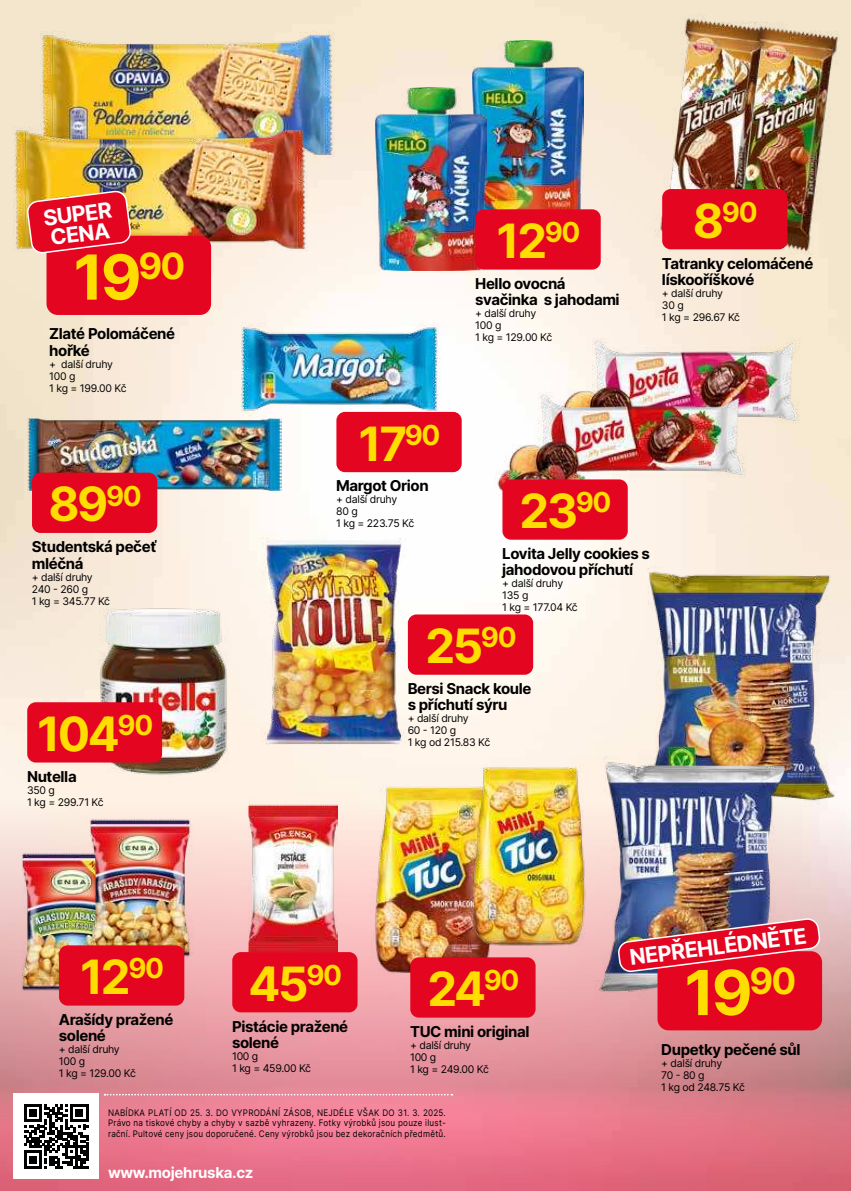
<style>
.page{position:relative;width:851px;height:1191px;background:#fff}
.page>*{position:absolute;margin:0;border:0;box-sizing:border-box;transform-origin:0 0}
.t1{font:700 62.1px "Inter";color:#fd0}
.t2{font:700 47.25px "Inter";letter-spacing:-.05em;color:#fd0}
.t3{font:700 27.6px "Inter";color:#fd0}
.t4{font:700 21.6px/20px "Inter";color:#fff}
.t5{font:700 15px/16.5px "Inter";letter-spacing:-.025em;color:#000}
.t6{font:700 15px "Inter";letter-spacing:-.02em;color:#fff}
.t7{font:10.5px/12px "Inter";letter-spacing:-.025em;color:#000}
.t8{font:9px/10.8px "Inter";letter-spacing:.03em;color:#000;text-align:justify;scale:.9 1}
.s1{font-size:47.25px}
</style>
<div class="page">
<img style="left:0;top:0;width:850px;height:759px">
<img style="left:0;top:759px;width:850px;height:432px">
<div style="left:14px;top:1093px;width:85px;height:86px;background:#fff"></div>
<svg style="left:24px;top:1104px;width:64px;height:64px"></svg>
<svg style="left:104px;top:1093px;width:348px;height:2px"></svg>
<img style="left:654px;top:14px;width:116px;height:232px">
<img style="left:727px;top:23px;width:115px;height:232px">
<div style="left:662px;top:189px;width:125px;height:60px;background:#e40521;border-radius:9px"></div>
<img style="left:40px;top:32px;width:298px;height:125px">
<img style="left:14px;top:126px;width:296px;height:126px">
<div style="left:46px;top:236px;width:165px;height:79px;background:#e40521;border-radius:11px"></div>
<svg style="left:27px;top:191px;width:104px;height:62px"></svg>
<img style="left:233px;top:323px;width:213px;height:95px">
<div style="left:336px;top:412px;width:125px;height:60px;background:#e40521;border-radius:9px"></div>
<img style="left:27px;top:418px;width:254px;height:72px">
<div style="left:32px;top:472px;width:125px;height:61px;background:#e40521;border-radius:9px"></div>
<img style="left:540px;top:294px;width:291px;height:192px">
<img style="left:486px;top:348px;width:291px;height:192px">
<div style="left:502px;top:479px;width:125px;height:61px;background:#e40521;border-radius:9px"></div>
<img style="left:370px;top:775px;width:94px;height:210px">
<img style="left:464px;top:756px;width:113px;height:210px">
<div style="left:410px;top:957px;width:125px;height:60px;background:#e40521;border-radius:9px"></div>
<div style="left:408px;top:614px;width:125px;height:61px;background:#e40521;border-radius:9px"></div>
<img style="left:14px;top:844px;width:67px;height:155px">
<img style="left:81px;top:810px;width:117px;height:155px">
<img style="left:248px;top:796px;width:90px;height:156px">
<div style="left:232px;top:952px;width:125px;height:60px;background:#e40521;border-radius:9px"></div>
<img style="left:621px;top:539px;width:229px;height:298px">
<img style="left:577px;top:729px;width:233px;height:298px">
<div style="left:657px;top:951px;width:165px;height:79px;background:#e40521;border-radius:11px"></div>
<img style="left:618px;top:918px;width:201px;height:54px">
<div style="left:59px;top:945px;width:125px;height:60px;background:#e40521;border-radius:9px"></div>
<img style="left:81px;top:600px;width:163px;height:183px">
<div style="left:27px;top:702px;width:135px;height:60px;background:#e40521;border-radius:9px"></div>
<img style="left:472px;top:40px;width:111px;height:169px">
<img style="left:376px;top:87px;width:110px;height:183px">
<div style="left:475px;top:209px;width:125px;height:61px;background:#e40521;border-radius:9px"></div>
<img style="left:252px;top:537px;width:163px;height:219px">
<h3 class="t4" style="left:42px;top:210px;width:71px;rotate:-7deg">SUPER<br>CENA</h3>
<h1 class="t1" style="left:73px;top:232px;width:114px">19<sup>90</sup></h1>
<h3 class="t5" style="left:49px;top:325px;width:127px">Zlaté Polomáčené hořké</h3>
<p class="t7" style="left:49px;top:359px;width:79px">+ další druhy<br>100 g<br>1 kg = 199.00 Kč</p>
<h3 class="t3" style="left:106px;top:475px;width:37px">90</h3>
<h3 class="t5" style="left:32px;top:538px;width:126px">Studentská pečeť mléčná</h3>
<p class="t7" style="left:32px;top:571px;width:80px">+ další druhy<br>240 - 260 g<br>1 kg = 345.77 Kč</p>
<h2 class="t2" style="left:48px;top:484px;width:62px">89</h2>
<h2 class="t2" style="left:37px;top:699px;width:118px">104<sup>90</sup></h2>
<h3 class="t5" style="left:27px;top:769px;width:51px">Nutella</h3>
<p class="t7" style="left:27px;top:784px;width:78px">350 g<br>1 kg = 299.71 Kč</p>
<h2 class="t2" style="left:80px;top:942px;width:85px">12<sup>90</sup></h2>
<h3 class="t5" style="left:59px;top:1010px;width:116px">Arašídy pražené solené</h3>
<p class="t7" style="left:59px;top:1044px;width:79px">+ další druhy<br>100 g<br>1 kg = 129.00 Kč</p>
<h2 class="t2" style="left:496px;top:206px;width:85px">12<sup>90</sup></h2>
<h3 class="t5" style="left:475px;top:276px;width:146px">Hello ovocná svačinka s jahodami</h3>
<p class="t7" style="left:475px;top:308px;width:79px">+ další druhy<br>100 g<br>1 kg = 129.00 Kč</p>
<h3 class="t3" style="left:693px;top:192px;width:66px"><span class="s1">8</span>90</h3>
<h3 class="t5" style="left:662px;top:254px;width:153px">Tatranky celomáčené lískooříškové</h3>
<p class="t7" style="left:662px;top:288px;width:80px">+ další druhy<br>30 g<br>1 kg = 296.67 Kč</p>
<h2 class="t2" style="left:358px;top:409px;width:83px">17<sup>90</sup></h2>
<h3 class="t5" style="left:336px;top:479px;width:94px">Margot Orion</h3>
<p class="t7" style="left:336px;top:494px;width:62px">+ další druhy<br>80 g</p>
<p class="t7" style="left:336px;top:517px;width:79px">1 kg = 223.75 Kč</p>
<h2 class="t2" style="left:519px;top:491px;width:93px">23<sup>90</sup></h2>
<h3 class="t5" style="left:502px;top:546px;width:149px">Lovita Jelly cookies s jahodovou příchutí</h3>
<p class="t7" style="left:502px;top:578px;width:77px">+ další druhy<br>135 g<br>1 kg = 177.04 Kč</p>
<h2 class="t2" style="left:425px;top:626px;width:93px">25<sup>90</sup></h2>
<h3 class="t5" style="left:407px;top:681px;width:125px">Bersi Snack koule s příchutí sýru</h3>
<p class="t7" style="left:407px;top:713px;width:84px">+ další druhy<br>60 - 120 g<br>1 kg od 215.83 Kč</p>
<h2 class="t2" style="left:248px;top:964px;width:95px">45<sup>90</sup></h2>
<h3 class="t5" style="left:232px;top:1017px;width:118px">Pistácie pražené solené</h3>
<p class="t7" style="left:232px;top:1051px;width:80px">100 g<br>1 kg = 459.00 Kč</p>
<h2 class="t2" style="left:427px;top:969px;width:94px">24<sup>90</sup></h2>
<h3 class="t5" style="left:410px;top:1024px;width:121px">TUC mini original</h3>
<p class="t7" style="left:410px;top:1039px;width:80px">+ další druhy<br>100 g<br>1 kg = 249.00 Kč</p>
<h3 class="t4" style="left:628px;top:947px;width:180px;rotate:-7deg">NEPŘEHLÉDNĚTE</h3>
<h1 class="t1" style="left:684px;top:947px;width:114px">19<sup>90</sup></h1>
<h3 class="t5" style="left:661px;top:1041px;width:141px">Dupetky pečené sůl</h3>
<p class="t7" style="left:661px;top:1058px;width:85px">+ další druhy<br>70 - 80 g<br>1 kg od 248.75 Kč</p>
<p class="t8" style="left:108px;top:1107px;width:377px">NABÍDKA PLATÍ OD 25. 3. DO VYPRODÁNÍ ZÁSOB, NEJDÉLE VŠAK DO 31. 3. 2025.<br>Právo na tiskové chyby a chyby v sazbě vyhrazeny. Fotky výrobků jsou pouze ilust&shy;rační. Pultové ceny jsou doporučené. Ceny výrobků jsou bez dekoračních předmětů.</p>
<h3 class="t6" style="left:108px;top:1166px;width:147px">www.mojehruska.cz</h3>
</div>
